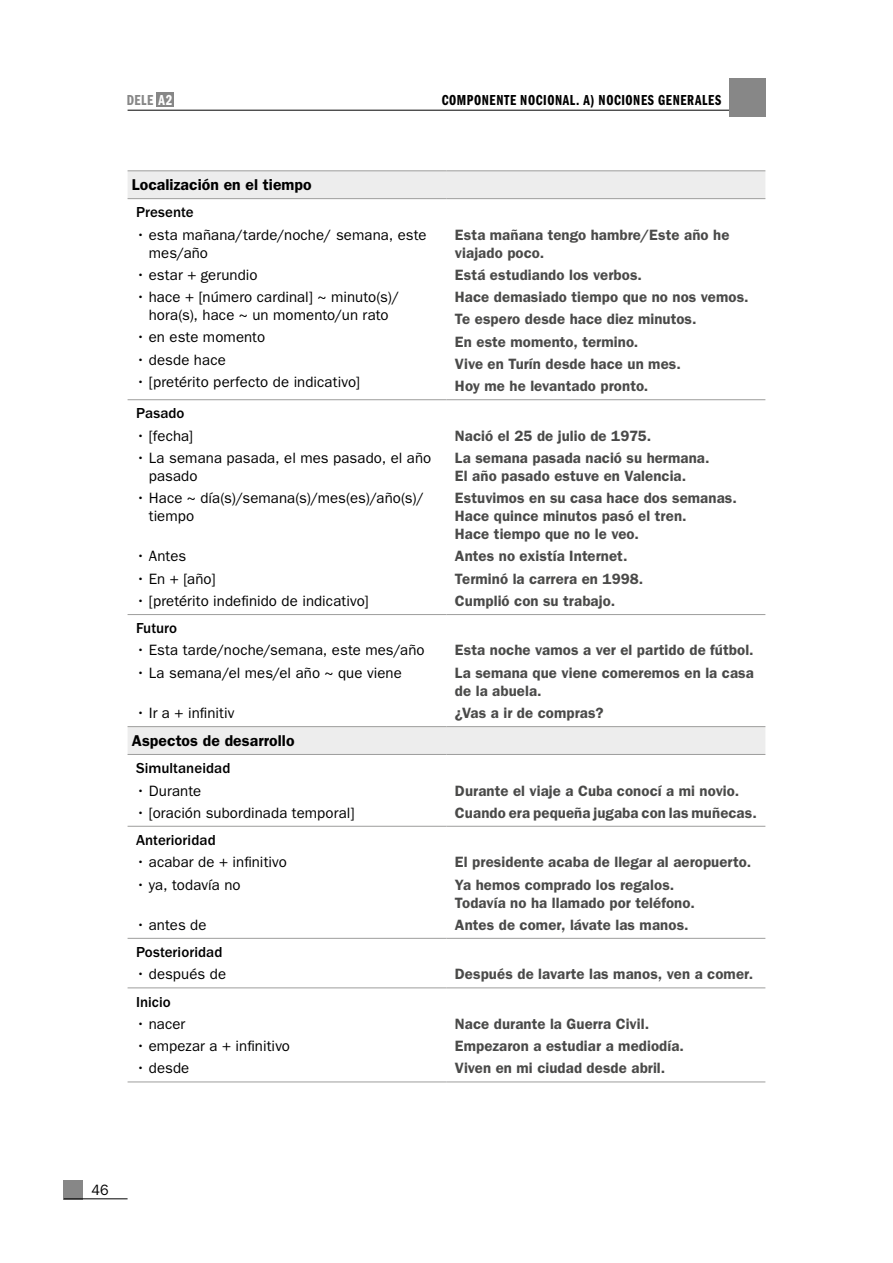
<style>
.page{position:relative;width:893px;height:1263px;background:#fff}
.page>*{position:absolute;margin:0;border:0;box-sizing:border-box;transform-origin:0 0}
.t1{font:600 15.75px "ITC Franklin Gothic Std";letter-spacing:.005em;color:#000}
.t2{font:600 15px/22.2px "ITC Franklin Gothic Std";letter-spacing:.005em;color:#4a4a49}
.t3{font:15px/18px "ITC Franklin Gothic Std";letter-spacing:.005em;color:#000}
.t4{font:500 15px "ITC Franklin Gothic Std";letter-spacing:.005em;color:#000}
.t5{font:15px "ITC Franklin Gothic Std Dm Cp";letter-spacing:.04em;color:#000}
.t6{font:15px "ITC Franklin Gothic Std Dm Cp";letter-spacing:.03em;color:#878787}
.t7{font:15px "ITC Franklin Gothic Std";letter-spacing:.005em;color:#000;scale:.95 1}
.s1{color:#fff}
</style>
<div class="page">
<div style="left:64px;top:1180px;width:19px;height:19px;background:#878787"></div>
<hr style="left:64px;top:1198px;width:64px;height:1px;background:#000">
<hr style="left:128px;top:110px;width:637px;height:1px;background:#000">
<div style="left:729px;top:78px;width:36px;height:39px;background:#878787"></div>
<div style="left:157px;top:92px;width:17px;height:15px;background:#878787"></div>
<svg style="left:128px;top:171px;width:637px;height:583px"></svg>
<hr style="left:128px;top:170px;width:318px;height:1px;background:#9d9d9c">
<hr style="left:446px;top:170px;width:319px;height:1px;background:#9d9d9c">
<hr style="left:128px;top:198px;width:318px;height:1px;background:#9d9d9c">
<hr style="left:446px;top:198px;width:319px;height:1px;background:#9d9d9c">
<hr style="left:128px;top:399px;width:318px;height:1px;background:#9d9d9c">
<hr style="left:446px;top:399px;width:319px;height:1px;background:#9d9d9c">
<hr style="left:128px;top:614px;width:318px;height:1px;background:#9d9d9c">
<hr style="left:446px;top:614px;width:319px;height:1px;background:#9d9d9c">
<hr style="left:128px;top:726px;width:318px;height:1px;background:#9d9d9c">
<hr style="left:446px;top:726px;width:319px;height:1px;background:#9d9d9c">
<hr style="left:128px;top:754px;width:318px;height:1px;background:#9d9d9c">
<hr style="left:446px;top:754px;width:319px;height:1px;background:#9d9d9c">
<hr style="left:128px;top:826px;width:318px;height:1px;background:#9d9d9c">
<hr style="left:446px;top:826px;width:319px;height:1px;background:#9d9d9c">
<hr style="left:128px;top:938px;width:318px;height:1px;background:#9d9d9c">
<hr style="left:446px;top:938px;width:319px;height:1px;background:#9d9d9c">
<hr style="left:128px;top:987px;width:318px;height:1px;background:#9d9d9c">
<hr style="left:446px;top:987px;width:319px;height:1px;background:#9d9d9c">
<hr style="left:128px;top:1081px;width:318px;height:1px;background:#9d9d9c">
<hr style="left:446px;top:1081px;width:319px;height:1px;background:#9d9d9c">
<p class="t6" style="left:127px;top:92px;width:47px">DELE <span class="s1">A2</span></p>
<p class="t5" style="left:442px;top:92px;width:281px">COMPONENTE NOCIONAL. A) NOCIONES GENERALES</p>
<p class="t1" style="left:132px;top:175px;width:181px">Localización en el tiempo</p>
<p class="t4" style="left:136px;top:204px;width:59px">Presente</p>
<p class="t3" style="left:149px;top:226px;width:279px;text-indent:-13px">• esta mañana/tarde/noche/ semana, este mes/año</p>
<p class="t3" style="left:136px;top:266px;width:123px">• estar + gerundio</p>
<p class="t3" style="left:136px;top:288px;width:265px;text-align:center">• hace + [número cardinal] ~ minuto(s)/ hora(s), hace ~ un momento/un rato</p>
<p class="t3" style="left:136px;top:328px;width:131px">• en este momento</p>
<p class="t3" style="left:136px;top:351px;width:91px">• desde hace</p>
<p class="t3" style="left:136px;top:373px;width:225px">• [pretérito perfecto de indicativo]</p>
<p class="t4" style="left:136px;top:405px;width:50px">Pasado</p>
<p class="t3" style="left:136px;top:427px;width:59px">• [fecha]</p>
<p class="t3" style="left:149px;top:449px;width:284px;text-indent:-13px">• La semana pasada, el mes pasado, el año pasado</p>
<p class="t3" style="left:149px;top:489px;width:277px;text-indent:-13px">• Hace ~ día(s)/semana(s)/mes(es)/año(s)/ tiempo</p>
<p class="t3" style="left:136px;top:547px;width:52px">• Antes</p>
<p class="t3" style="left:136px;top:570px;width:81px">• En + [año]</p>
<p class="t3" style="left:136px;top:592px;width:234px">• [pretérito indefinido de indicativo]</p>
<p class="t4" style="left:136px;top:620px;width:43px">Futuro</p>
<p class="t3" style="left:136px;top:641px;width:290px">• Esta tarde/noche/semana, este mes/año</p>
<p class="t3" style="left:136px;top:664px;width:267px">• La semana/el mes/el año ~ que viene</p>
<p class="t3" style="left:136px;top:704px;width:100px">• Ir a + infinitiv</p>
<p class="t1" style="left:132px;top:731px;width:164px">Aspectos de desarrollo</p>
<p class="t4" style="left:136px;top:760px;width:96px">Simultaneidad</p>
<p class="t3" style="left:136px;top:781px;width:67px">• Durante</p>
<p class="t3" style="left:136px;top:804px;width:220px">• [oración subordinada temporal]</p>
<p class="t4" style="left:136px;top:832px;width:81px">Anterioridad</p>
<p class="t3" style="left:136px;top:853px;width:152px">• acabar de + infinitivo</p>
<p class="t3" style="left:136px;top:875px;width:106px">• ya, todavía no</p>
<p class="t3" style="left:136px;top:916px;width:72px">• antes de</p>
<p class="t2" style="left:455px;top:225px;width:276px;line-height:18px">Esta mañana tengo hambre/Este año he viajado poco.</p>
<p class="t2" style="left:455px;top:264px;width:295px">Está estudiando los verbos.<br>Hace demasiado tiempo que no nos vemos.<br>Te espero desde hace diez minutos.<br>En este momento, termino.<br>Vive en Turín desde hace un mes.<br>Hoy me he levantado pronto.</p>
<p class="t2" style="left:455px;top:424px;width:256px">Nació el 25 de julio de 1975.<br>La semana pasada nació su hermana.</p>
<p class="t2" style="left:455px;top:465px;width:284px">El año pasado estuve en Valencia.<br>Estuvimos en su casa hace dos semanas.</p>
<p class="t2" style="left:455px;top:507px;width:233px;line-height:18px">Hace quince minutos pasó el tren.<br>Hace tiempo que no le veo.</p>
<p class="t2" style="left:455px;top:545px;width:190px">Antes no existía Internet.<br>Terminó la carrera en 1998.<br>Cumplió con su trabajo.</p>
<p class="t2" style="left:455px;top:639px;width:300px">Esta noche vamos a ver el partido de fútbol.<br>La semana que viene comeremos en la casa</p>
<p class="t2" style="left:455px;top:679px;width:150px">de la abuela.<br>¿Vas a ir de compras?</p>
<p class="t2" style="left:455px;top:779px;width:303px">Durante el viaje a Cuba conocí a mi novio.<br>Cuando era pequeña jugaba con las muñecas.</p>
<p class="t2" style="left:455px;top:851px;width:298px">El presidente acaba de llegar al aeropuerto.<br>Ya hemos comprado los regalos.</p>
<p class="t2" style="left:455px;top:891px;width:241px">Todavía no ha llamado por teléfono.<br>Antes de comer, lávate las manos.</p>
<p class="t4" style="left:136px;top:944px;width:88px">Posterioridad</p>
<p class="t3" style="left:136px;top:965px;width:92px">• después de</p>
<p class="t2" style="left:455px;top:963px;width:300px">Después de lavarte las manos, ven a comer.</p>
<p class="t4" style="left:136px;top:993px;width:36px">Inicio</p>
<p class="t3" style="left:136px;top:1015px;width:51px">• nacer</p>
<p class="t3" style="left:136px;top:1037px;width:156px">• empezar a + infinitivo</p>
<p class="t3" style="left:136px;top:1059px;width:55px">• desde</p>
<p class="t2" style="left:455px;top:1013px;width:231px">Nace durante la Guerra Civil.<br>Empezaron a estudiar a mediodía.<br>Viven en mi ciudad desde abril.</p>
<p class="t7" style="left:91px;top:1181px;width:20px">46</p>
</div>
